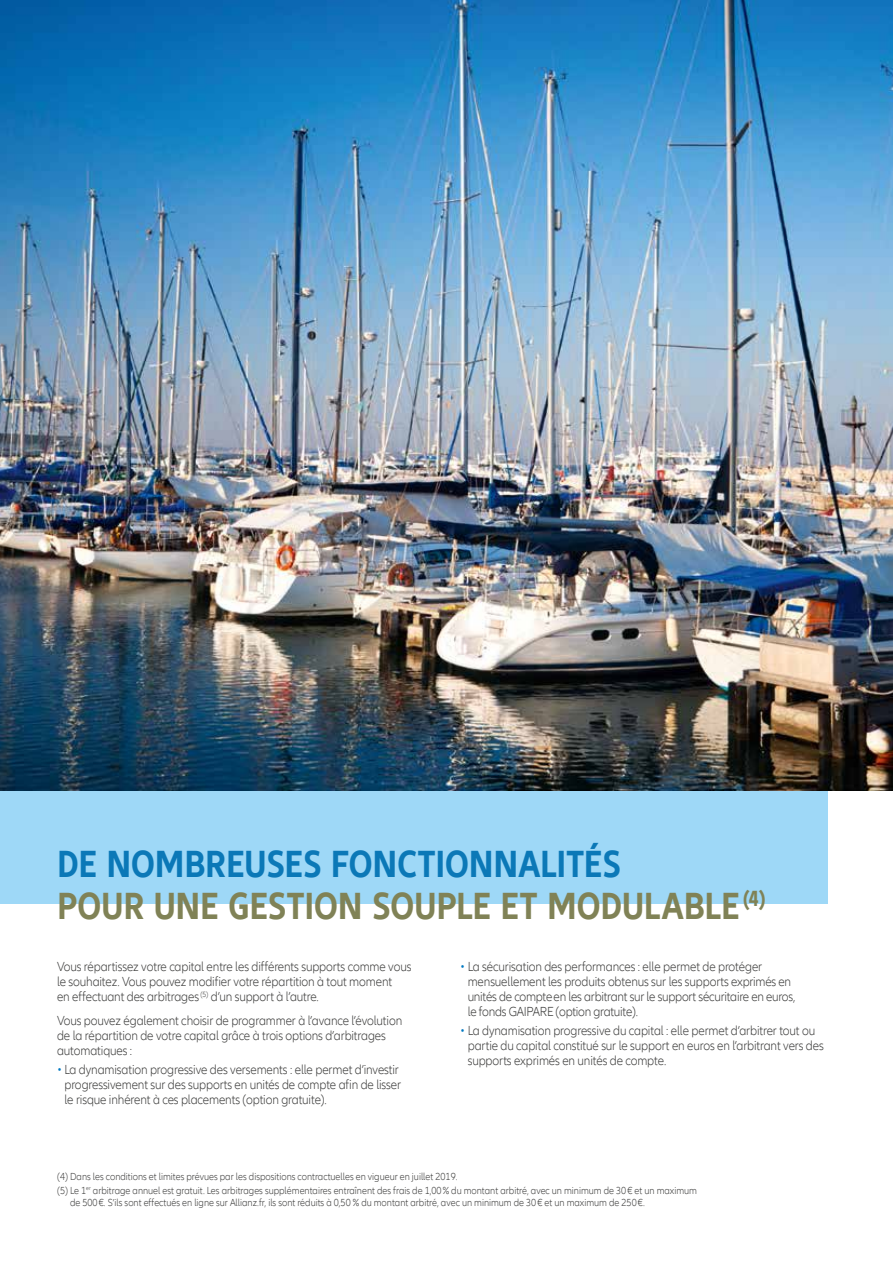
<style>
.page{position:relative;width:893px;height:1263px;background:#fff}
.page>*{position:absolute;margin:0;border:0;box-sizing:border-box;transform-origin:0 0}
.t1{font:700 condensed 39px/42px "Allianz Neo";letter-spacing:.01em;color:#808256}
.t2{font:300 13.5px/15px "Allianz Neo";letter-spacing:-.01em;color:#3a3a39;scale:.9 1}
.t3{font:300 10.5px/13.5px "Allianz Neo";color:#3a3a39;scale:.9 1}
.s1{color:#0b78b7}
.s2{color:#0079c2}
</style>
<div class="page">
<div style="left:0;top:743px;width:827px;height:160px;background:#9ed8f7"></div>
<img style="left:0;top:0;width:893px;height:791px">
<h1 class="t1" style="left:57px;top:844px;width:709px"><span class="s1">DE NOMBREUSES FONCTIONNALITÉS<br></span>POUR UNE GESTION SOUPLE ET MODULABLE<sup>(4)</sup></h1>
<p class="t2" style="left:57px;top:959px;width:395px">Vous répartissez votre capital entre les différents supports comme vous le souhaitez. Vous pouvez modifier votre répartition à tout moment<br>en effectuant des arbitrages <sup>(5)</sup> d’un support à l’autre.</p>
<p class="t2" style="left:57px;top:1013px;width:385px">Vous pouvez également choisir de programmer à l’avance l’évolution de la répartition de votre capital grâce à trois options d’arbitrages automatiques :</p>
<p class="t2" style="left:64px;top:1062px;width:376px;text-indent:-7px"><span class="s2">•</span> La dynamisation progressive des versements : elle permet d’investir progressivement sur des supports en unités de compte afin de lisser le risque inhérent à ces placements (option gratuite).</p>
<p class="t2" style="left:468px;top:959px;width:365px;text-indent:-7px"><span class="s2">•</span> La sécurisation des performances : elle permet de protéger mensuellement les produits obtenus sur les supports exprimés en unités de compteen les arbitrant sur le support sécuritaire en euros, le fonds GAIPARE (option gratuite).</p>
<p class="t2" style="left:468px;top:1024px;width:397px;text-indent:-7px"><span class="s2">•</span> La dynamisation progressive du capital : elle permet d’arbitrer tout ou partie du capital constitué sur le support en euros en l’arbitrant vers des supports exprimés en unités de compte.</p>
<p class="t3" style="left:57px;top:1170px;width:713px">(4) Dans les conditions et limites prévues par les dispositions contractuelles en vigueur en juillet 2019.<br>(5) Le 1<sup>er</sup> arbitrage annuel est gratuit. Les arbitrages supplémentaires entraînent des frais de 1,00% du montant arbitré, avec un minimum de 30€ et un maximum</p>
<p class="t3" style="left:70px;top:1195px;width:640px">de 500€. S’ils sont effectués en ligne sur Allianz.fr, ils sont réduits à 0,50 % du montant arbitré, avec un minimum de 30€ et un maximum de 250€.</p>
</div>
